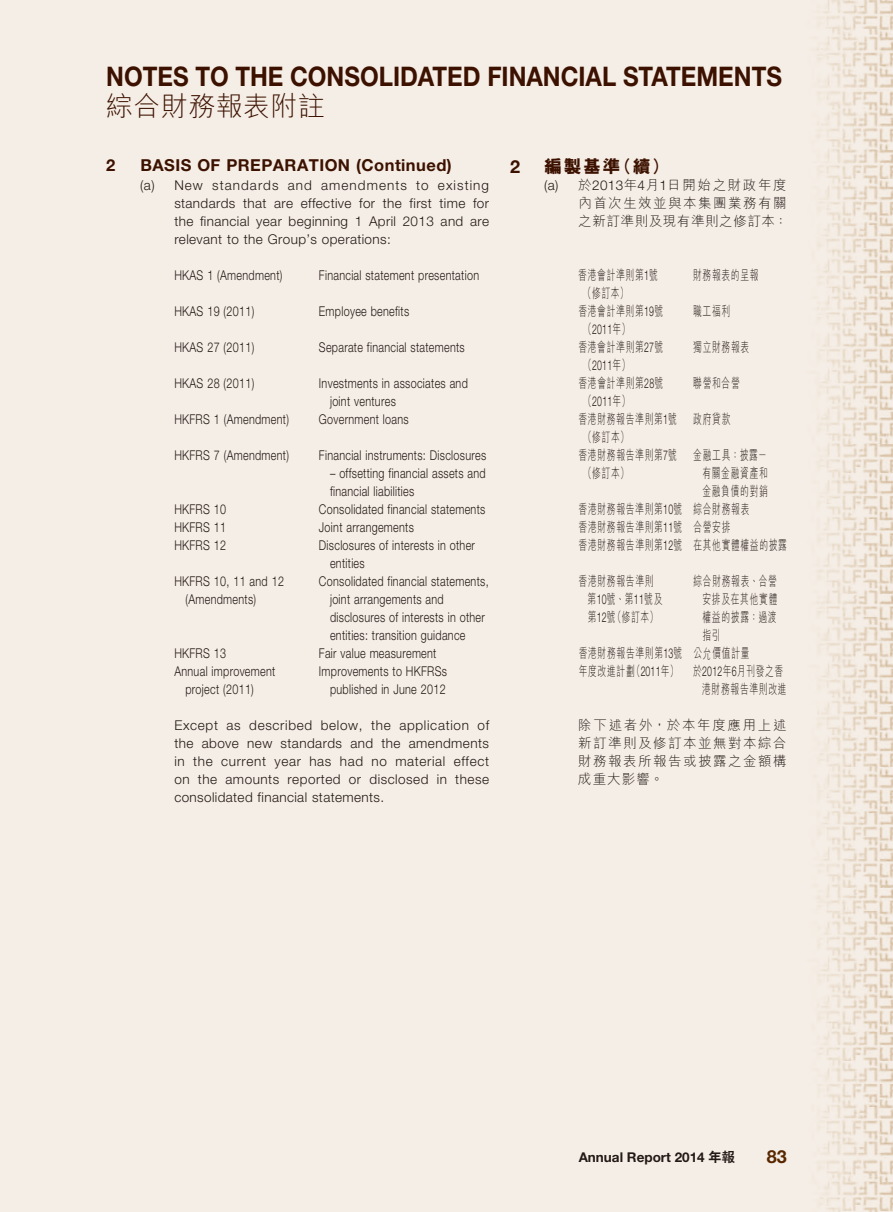
<style>
.page{position:relative;width:893px;height:1212px;background:#f5eee6}
.page>*{position:absolute;margin:0;border:0;box-sizing:border-box;transform-origin:0 0}
.t1{font:700 27px "Helvetica Neue LT Std";color:#3c1100;scale:.89 1}
.t2{font:300 27px "M Hei HK";letter-spacing:.015em;color:#3c1100}
.t3{font:800 18px "M Hei HK";color:#3c1100}
.t4{font:700 18px "Helvetica Neue LT Std";color:#582700}
.t5{font:700 18px "Helvetica Neue LT Std";color:#3c1100}
.t6{font:700 16.5px "Helvetica Neue LT Std";letter-spacing:.03em;color:#3c1100}
.t7{font:300 13.5px/18px "Helvetica Neue LT Std";letter-spacing:.03em;color:#231916;scale:.8 1}
.t8{font:300 13.5px/18px "Helvetica Neue LT Std";letter-spacing:.03em;color:#231916;text-align:justify}
.t9{font:300 13.5px/18px "M Hei HK";letter-spacing:.08em;color:#231916;scale:.65 1}
.t10{font:300 13.5px/18px "M Hei HK";letter-spacing:.08em;color:#231916;text-align:justify}
.t11{font:300 13.5px "Helvetica Neue LT Std";letter-spacing:.03em;color:#231916;scale:.65 1}
.t12{font:700 13.5px "Helvetica Neue LT Std";color:#231916}
.s1{font-family:"Helvetica Neue LT Std"}
.s2{font-family:"M Hei HK"}
.s3{font-family:"C Hei 2 HK";font-weight:800}
</style>
<div class="page">
<img style="left:817px;top:0;width:76px;height:1212px">
<h1 class="t1" style="left:106px;top:60px;width:761px">NOTES TO THE CONSOLIDATED FINANCIAL STATEMENTS</h1>
<h1 class="t2" style="left:106px;top:87px;width:220px">綜合財務報表附註</h1>
<p class="t6" style="left:106px;top:155px;width:11px">2</p>
<p class="t6" style="left:140px;top:155px;width:23px">Basis</p>
<p class="t6" style="left:197px;top:155px;width:42px">of preparation</p>
<p class="t6" style="left:356px;top:155px;width:97px">(Continued)</p>
<p class="t8" style="left:174px;top:175px;width:316px;text-indent:-34px">(a) New standards and amendments to existing standards that are effective for the first time for the financial year beginning 1 April 2013 and are relevant to the Group’s operations:</p>
<p class="t7" style="left:174px;top:265px;width:137px">HKAS 1 (Amendment)</p>
<p class="t7" style="left:319px;top:265px;width:202px">Financial statement presentation</p>
<p class="t7" style="left:174px;top:301px;width:101px">HKAS 19 (2011)</p>
<p class="t7" style="left:319px;top:301px;width:114px">Employee benefits</p>
<p class="t7" style="left:174px;top:337px;width:101px">HKAS 27 (2011)</p>
<p class="t7" style="left:319px;top:337px;width:184px">Separate financial statements</p>
<p class="t7" style="left:174px;top:373px;width:101px">HKAS 28 (2011)</p>
<p class="t7" style="left:330px;top:373px;width:174px;text-indent:-11px">Investments in associates and joint ventures</p>
<p class="t7" style="left:174px;top:409px;width:145px">HKFRS 1 (Amendment)</p>
<p class="t7" style="left:319px;top:409px;width:114px">Government loans</p>
<p class="t7" style="left:174px;top:445px;width:145px">HKFRS 7 (Amendment)</p>
<p class="t7" style="left:319px;top:445px;width:211px">Financial instruments: Disclosures</p>
<p class="t7" style="left:330px;top:463px;width:196px">– offsetting financial assets and financial liabilities</p>
<p class="t7" style="left:174px;top:499px;width:66px">HKFRS 10</p>
<p class="t7" style="left:319px;top:499px;width:210px">Consolidated financial statements</p>
<p class="t7" style="left:174px;top:517px;width:66px">HKFRS 11</p>
<p class="t7" style="left:319px;top:517px;width:120px">Joint arrangements</p>
<p class="t7" style="left:174px;top:535px;width:66px">HKFRS 12</p>
<p class="t7" style="left:330px;top:535px;width:183px;text-indent:-11px">Disclosures of interests in other entities</p>
<p class="t7" style="left:174px;top:571px;width:139px">HKFRS 10, 11 and 12</p>
<p class="t7" style="left:319px;top:571px;width:214px">Consolidated financial statements,</p>
<p class="t7" style="left:185px;top:589px;width:90px">(Amendments)</p>
<p class="t7" style="left:330px;top:589px;width:195px">joint arrangements and disclosures of interests in other entities: transition guidance</p>
<p class="t7" style="left:174px;top:643px;width:66px">HKFRS 13</p>
<p class="t7" style="left:319px;top:643px;width:148px">Fair value measurement</p>
<p class="t7" style="left:174px;top:661px;width:128px">Annual improvement</p>
<p class="t7" style="left:319px;top:661px;width:162px">Improvements to HKFRSs</p>
<p class="t7" style="left:185px;top:679px;width:87px">project (2011)</p>
<p class="t7" style="left:330px;top:679px;width:146px">published in June 2012</p>
<p class="t8" style="left:174px;top:715px;width:316px">Except as described below, the application of the above new standards and the amendments in the current year has had no material effect on the amounts reported or disclosed in these consolidated financial statements.</p>
<h2 class="t5" style="left:510px;top:156px;width:12px">2</h2>
<h2 class="t3" style="left:544px;top:155px;width:126px">編製基準（續）</h2>
<p class="t10" style="left:578px;top:176px;width:211px;text-indent:-34px"><span class="s1">(a)</span> 於<span class="s1">2013</span>年<span class="s1">4</span>月<span class="s1">1</span>日開始之財政年度內首次生效並與本集團業務有關之新訂準則及現有準則之修訂本：</p>
<p class="t9" style="left:578px;top:266px;width:124px">香港會計準則第<span class="s1">1</span>號</p>
<p class="t9" style="left:693px;top:266px;width:102px">財務報表的呈報</p>
<p class="t9" style="left:578px;top:284px;width:132px;text-indent:5px">（修訂本）<br>香港會計準則第<span class="s1">19</span>號</p>
<p class="t9" style="left:693px;top:302px;width:59px">職工福利</p>
<p class="t11" style="left:583px;top:321px;width:74px"><span class="s2">（</span>2011<span class="s2">年）</span></p>
<p class="t9" style="left:578px;top:338px;width:132px">香港會計準則第<span class="s1">27</span>號</p>
<p class="t9" style="left:693px;top:338px;width:88px">獨立財務報表</p>
<p class="t11" style="left:583px;top:357px;width:74px"><span class="s2">（</span>2011<span class="s2">年）</span></p>
<p class="t9" style="left:578px;top:374px;width:132px">香港會計準則第<span class="s1">28</span>號</p>
<p class="t9" style="left:693px;top:374px;width:73px">聯營和合營</p>
<p class="t11" style="left:583px;top:393px;width:74px"><span class="s2">（</span>2011<span class="s2">年）</span></p>
<p class="t9" style="left:578px;top:410px;width:235px">香港財務報告準則第<span class="s1">1</span>號 政府貸款</p>
<p class="t9" style="left:583px;top:428px;width:72px">（修訂本）</p>
<p class="t9" style="left:578px;top:446px;width:291px">香港財務報告準則第<span class="s1">7</span>號 金融工具：披露－</p>
<p class="t9" style="left:583px;top:464px;width:72px">（修訂本）</p>
<p class="t9" style="left:702px;top:464px;width:102px">有關金融資產和</p>
<p class="t9" style="left:702px;top:482px;width:102px">金融負債的對銷</p>
<p class="t9" style="left:578px;top:500px;width:264px">香港財務報告準則第<span class="s1">10</span>號 綜合財務報表</p>
<p class="t9" style="left:579px;top:518px;width:235px">香港財務報告準則第<span class="s1">11</span>號 合營安排</p>
<p class="t9" style="left:579px;top:536px;width:322px">香港財務報告準則第<span class="s1">12</span>號 在其他實體權益的披露</p>
<p class="t9" style="left:579px;top:572px;width:117px">香港財務報告準則</p>
<p class="t9" style="left:693px;top:572px;width:130px">綜合財務報表、合營</p>
<p class="t9" style="left:588px;top:590px;width:117px">第<span class="s1">10</span>號、第<span class="s1">11</span>號及</p>
<p class="t9" style="left:702px;top:590px;width:117px">安排及在其他實體</p>
<p class="t9" style="left:588px;top:608px;width:110px">第<span class="s1">12</span>號（修訂本）</p>
<p class="t9" style="left:702px;top:608px;width:116px">權益的披露：過渡</p>
<p class="t9" style="left:702px;top:626px;width:30px">指引</p>
<p class="t9" style="left:579px;top:644px;width:264px">香港財務報告準則第<span class="s1">13</span>號 公允價值計量</p>
<p class="t9" style="left:579px;top:662px;width:316px">年度改進計劃（<span class="s1">2011</span>年） 於<span class="s1">2012</span>年<span class="s1">6</span>月刊發之香</p>
<p class="t9" style="left:702px;top:680px;width:131px">港財務報告準則改進</p>
<p class="t10" style="left:578px;top:716px;width:210px">除下述者外，於本年度應用上述新訂準則及修訂本並無對本綜合財務報表所報告或披露之金額構成重大影響。</p>
<p class="t12" style="left:579px;top:1149px;width:158px">Annual Report 2014 <span class="s3">年報</span></p>
<h2 class="t4" style="left:767px;top:1145px;width:22px">83</h2>
</div>
